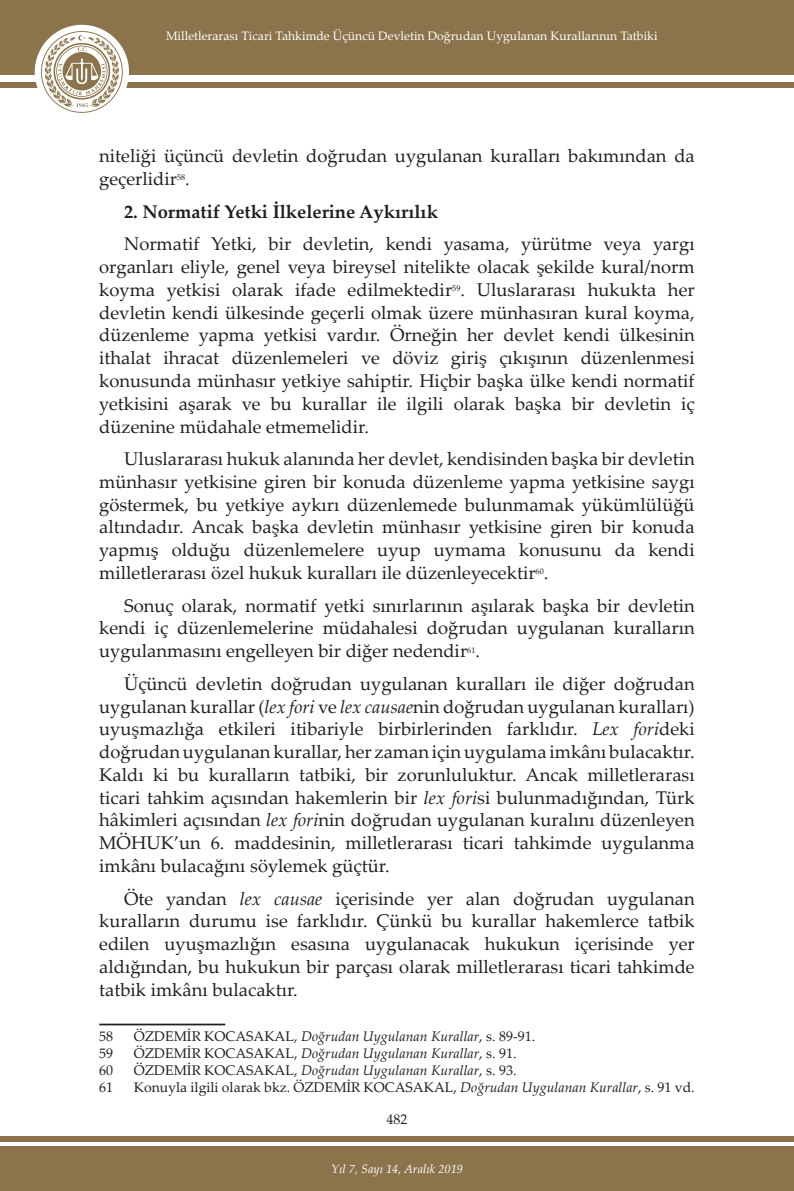
<style>
.page{position:relative;width:794px;height:1191px;background:#fff}
.page>*{position:absolute;margin:0;border:0;box-sizing:border-box;transform-origin:0 0}
.t1{font:18.38px/22.8px "Palatino Linotype";color:#231f20;text-align:justify}
.t2{font:700 18.38px "Palatino Linotype";color:#231f20}
.t3{font:14px "Palatino Linotype";color:#231f20}
.t4{font:italic 14px "Palatino Linotype";color:#231f20}
.t5{font:12.25px "Palatino Linotype";color:#fff}
.t6{font:italic 12.25px "Palatino Linotype";color:#fff}
.t7{font:8.22px "Palatino Linotype";color:#231f20}
.s1{font-style:italic}
.s2{font-style:normal}
</style>
<div class="page">
<div style="left:0;top:1136px;width:794px;height:5px;background:#8b734b"></div>
<div style="left:0;top:1146px;width:794px;height:45px;background:#8b734b"></div>
<div style="left:0;top:82px;width:794px;height:6px;background:#8b734b"></div>
<div style="left:0;top:0;width:794px;height:74px;background:#8b734b"></div>
<div style="left:35px;top:25px;width:94px;height:94px;background:#fff;border-radius:50%"></div>
<svg style="left:41px;top:31px;width:82px;height:82px"></svg>
<hr style="left:99px;top:1023px;width:126px;height:2px;background:#231f20">
<p class="t5" style="left:166px;top:28px;width:493px">Milletlerarası Ticari Tahkimde Üçüncü Devletin Doğrudan Uygulanan Kurallarının Tatbiki</p>
<p class="t1" style="left:99px;top:144px;width:597px">niteliği üçüncü devletin doğrudan uygulanan kuralları bakımından da geçerlidir .</p>
<p class="t7" style="left:177px;top:172px;width:10px">58</p>
<p class="t2" style="left:124px;top:198px;width:315px">2. Normatif Yetki İlkelerine Aykırılık</p>
<p class="t1" style="left:99px;top:232px;width:597px;text-indent:25px">Normatif Yetki, bir devletin, kendi yasama, yürütme veya yargı organları eliyle, genel veya bireysel nitelikte olacak şekilde kural/norm koyma yetkisi olarak ifade edilmektedir . Uluslararası hukukta her</p>
<p class="t7" style="left:452px;top:283px;width:10px">59</p>
<p class="t1" style="left:99px;top:300px;width:597px">devletin kendi ülkesinde geçerli olmak üzere münhasıran kural koyma, düzenleme yapma yetkisi vardır. Örneğin her devlet kendi ülkesinin ithalat ihracat düzenlemeleri ve döviz giriş çıkışının düzenlenmesi konusunda münhasır yetkiye sahiptir. Hiçbir başka ülke kendi normatif yetkisini aşarak ve bu kurallar ile ilgili olarak başka bir devletin iç düzenine müdahale etmemelidir.</p>
<p class="t1" style="left:99px;top:447px;width:597px;text-indent:25px">Uluslararası hukuk alanında her devlet, kendisinden başka bir devletin münhasır yetkisine giren bir konuda düzenleme yapma yetkisine saygı göstermek, bu yetkiye aykırı düzenlemede bulunmamak yükümlülüğü altındadır. Ancak başka devletin münhasır yetkisine giren bir konuda yapmış olduğu düzenlemelere uyup uymama konusunu da kendi milletlerarası özel hukuk kuralları ile düzenleyecektir .</p>
<p class="t7" style="left:535px;top:565px;width:10px">60</p>
<p class="t1" style="left:99px;top:593px;width:597px;text-indent:25px">Sonuç olarak, normatif yetki sınırlarının aşılarak başka bir devletin kendi iç düzenlemelerine müdahalesi doğrudan uygulanan kuralların uygulanmasını engelleyen bir diğer nedendir .</p>
<p class="t7" style="left:467px;top:644px;width:10px">61</p>
<p class="t1" style="left:99px;top:671px;width:597px;text-indent:25px">Üçüncü devletin doğrudan uygulanan kuralları ile diğer doğrudan uygulanan kurallar (<span class="s1">lex fori</span> ve <span class="s1">lex causae</span>nin doğrudan uygulanan kuralları) uyuşmazlığa etkileri itibariyle birbirlerinden farklıdır. <span class="s1">Lex fori</span>deki doğrudan uygulanan kurallar, her zaman için uygulama imkânı bulacaktır.<br>Kaldı ki bu kuralların tatbiki, bir zorunluluktur. Ancak milletlerarası ticari tahkim açısından hakemlerin bir <span class="s1">lex fori</span>si bulunmadığından, Türk hâkimleri açısından <span class="s1">lex fori</span>nin doğrudan uygulanan kuralını düzenleyen MÖHUK’un 6. maddesinin, milletlerarası ticari tahkimde uygulanma imkânı bulacağını söylemek güçtür.</p>
<p class="t1" style="left:99px;top:886px;width:597px;text-indent:25px">Öte yandan <span class="s1">lex causae</span> içerisinde yer alan doğrudan uygulanan kuralların durumu ise farklıdır. Çünkü bu kurallar hakemlerce tatbik edilen uyuşmazlığın esasına uygulanacak hukukun içerisinde yer aldığından, bu hukukun bir parçası olarak milletlerarası ticari tahkimde tatbik imkânı bulacaktır.</p>
<p class="t3" style="left:99px;top:1026px;width:15px">58</p>
<p class="t3" style="left:134px;top:1026px;width:403px">ÖZDEMİR KOCASAKAL, <span class="s1">Doğrudan Uygulanan Kurallar</span>, s. 89-91.</p>
<p class="t3" style="left:99px;top:1043px;width:15px">59</p>
<p class="t4" style="left:134px;top:1043px;width:384px"><span class="s2">ÖZDEMİR KOCASAKAL,</span> Doğrudan Uygulanan Kurallar<span class="s2">, s. 91.</span></p>
<p class="t3" style="left:99px;top:1060px;width:15px">60</p>
<p class="t4" style="left:134px;top:1060px;width:384px"><span class="s2">ÖZDEMİR KOCASAKAL,</span> Doğrudan Uygulanan Kurallar<span class="s2">, s. 93.</span></p>
<p class="t3" style="left:99px;top:1077px;width:15px">61</p>
<p class="t3" style="left:134px;top:1077px;width:562px">Konuyla ilgili olarak bkz. ÖZDEMİR KOCASAKAL, <span class="s1">Doğrudan Uygulanan Kurallar</span>, s. 91 vd.</p>
<p class="t3" style="left:386px;top:1109px;width:22px">482</p>
<p class="t6" style="left:331px;top:1159px;width:133px">Yıl 7, Sayı 14, Aralık 2019</p>
</div>
